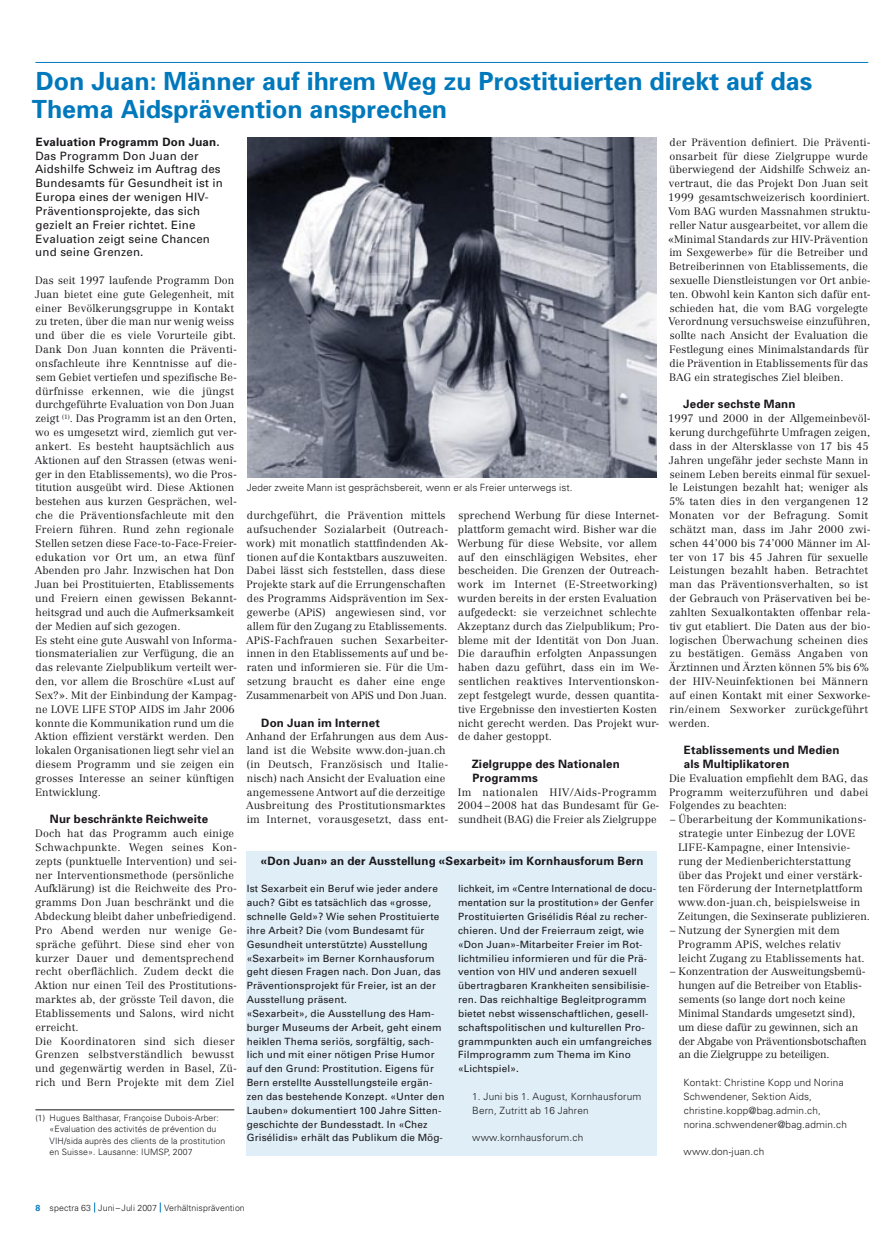
<style>
.page{position:relative;width:886px;height:1241px;background:#fff}
.page>*{position:absolute;margin:0;border:0;box-sizing:border-box;transform-origin:0 0}
.t1{font:700 25px/27.6px "Univers";color:#0078bc}
.t2{font:700 11.5px/13.9px "Univers";letter-spacing:.015em;color:#1a171b}
.t3{font:11.5px/13.9px "Univers";letter-spacing:.015em;color:#1a171b}
.t4{font:300 10.62px/13.9px "Centennial";letter-spacing:.01em;color:#1a171b}
.t5{font:10px/13.9px "Univers";letter-spacing:.015em;color:#1a171b}
.t6{font:300 10px/13.9px "Univers";letter-spacing:.015em;color:#1a171b}
.t7{font:300 8.75px/11.5px "Univers";letter-spacing:.01em;color:#1a171b}
</style>
<div class="page">
<hr style="left:35px;top:62px;width:833px;height:1px;background:#0078bc">
<hr style="left:35px;top:1109px;width:199px;height:1px;background:#1a171b">
<div style="left:247px;top:850px;width:410px;height:304px;background:#e0eff7"></div>
<img style="left:247px;top:138px;width:410px;height:339px">
<h1 class="t1" style="left:32px;top:67px;width:782px">Don Juan: Männer auf ihrem Weg zu Prostituierten direkt auf das<br>Thema Aidsprävention ansprechen</h1>
<p class="t2" style="left:36px;top:134px;width:185px">Evaluation Programm Don Juan.</p>
<p class="t3" style="left:35px;top:148px;width:189px">Das Programm Don Juan der<br>Aidshilfe Schweiz im Auftrag des<br>Bundesamts für Gesundheit ist in<br>Europa eines der wenigen HIV-<br>Präventionsprojekte, das sich gezielt an Freier richtet. Eine<br>Evaluation zeigt seine Chancen und seine Grenzen.</p>
<p class="t4" style="left:35px;top:273px;width:204px">Das seit 1997 laufende Programm Don Juan bietet eine gute Gelegenheit, mit einer Bevölkerungsgruppe in Kontakt zu treten, über die man nur wenig weiss und über die es viele Vorurteile gibt.<br>Dank Don Juan konnten die Präventi&shy;onsfachleute ihre Kenntnisse auf die&shy;sem Gebiet vertiefen und spezifische Be&shy;dürfnisse erkennen, wie die jüngst durchgeführte Evaluation von Don Juan zeigt <sup>(1)</sup>. Das Programm ist an den Orten, wo es umgesetzt wird, ziemlich gut ver&shy;ankert. Es besteht hauptsächlich aus Aktionen auf den Strassen (etwas weni&shy;ger in den Etablissements), wo die Pros&shy;titution ausgeübt wird. Diese Aktionen bestehen aus kurzen Gesprächen, wel&shy;che die Präventionsfachleute mit den Freiern führen. Rund zehn regionale Stellen setzen diese Face-to-Face-Freier&shy;edukation vor Ort um, an etwa fünf Abenden pro Jahr. Inzwischen hat Don Juan bei Prostituierten, Etablissements und Freiern einen gewissen Bekannt&shy;heitsgrad und auch die Aufmerksamkeit der Medien auf sich gezogen.<br>Es steht eine gute Auswahl von Informa&shy;tionsmaterialien zur Verfügung, die an das relevante Zielpublikum verteilt wer&shy;den, vor allem die Broschüre «Lust auf Sex?». Mit der Einbindung der Kampag&shy;ne LOVE LIFE STOP AIDS im Jahr 2006 konnte die Kommunikation rund um die Aktion effizient verstärkt werden. Den lokalen Organisationen liegt sehr viel an diesem Programm und sie zeigen ein grosses Interesse an seiner künftigen Entwicklung.</p>
<p class="t2" style="left:50px;top:811px;width:160px">Nur beschränkte Reichweite</p>
<p class="t4" style="left:35px;top:826px;width:204px">Doch hat das Programm auch einige Schwachpunkte. Wegen seines Kon&shy;zepts (punktuelle Intervention) und sei&shy;ner Interventionsmethode (persönliche Aufklärung) ist die Reichweite des Pro&shy;gramms Don Juan beschränkt und die Abdeckung bleibt daher unbefriedigend.<br>Pro Abend werden nur wenige Ge&shy;spräche geführt. Diese sind eher von kurzer Dauer und dementsprechend recht oberflächlich. Zudem deckt die Aktion nur einen Teil des Prostitutions&shy;marktes ab, der grösste Teil davon, die Etablissements und Salons, wird nicht erreicht.<br>Die Koordinatoren sind sich dieser Grenzen selbstverständlich bewusst und gegenwärtig werden in Basel, Zü&shy;rich und Bern Projekte mit dem Ziel</p>
<p class="t7" style="left:50px;top:1111px;width:177px;text-indent:-14px">(1) Hugues Balthasar, Françoise Dubois-Arber: «Evaluation des activités de prévention du VIH/sida auprès des clients de la prostitution en Suisse». Lausanne: IUMSP, 2007</p>
<p class="t6" style="left:247px;top:480px;width:327px">Jeder zweite Mann ist gesprächsbereit, wenn er als Freier unterwegs ist.</p>
<p class="t4" style="left:246px;top:508px;width:204px">durchgeführt, die Prävention mittels aufsuchender Sozialarbeit (Outreach&shy;work) mit monatlich stattfindenden Ak&shy;tionen auf die Kontaktbars auszuweiten.<br>Dabei lässt sich feststellen, dass diese Projekte stark auf die Errungenschaften des Programms Aidsprävention im Sex&shy;gewerbe (APiS) angewiesen sind, vor allem für den Zugang zu Etablissements.<br>APiS-Fachfrauen suchen Sexarbeiter&shy;innen in den Etablissements auf und be&shy;raten und informieren sie. Für die Um&shy;setzung braucht es daher eine enge Zusammenarbeit von APiS und Don Juan.</p>
<p class="t2" style="left:261px;top:715px;width:120px">Don Juan im Internet</p>
<p class="t4" style="left:246px;top:729px;width:204px">Anhand der Erfahrungen aus dem Aus&shy;land ist die Website www.don-juan.ch (in Deutsch, Französisch und Italie&shy;nisch) nach Ansicht der Evaluation eine angemessene Antwort auf die derzeitige Ausbreitung des Prostitutionsmarktes im Internet, vorausgesetzt, dass ent-</p>
<p class="t4" style="left:457px;top:508px;width:204px">sprechend Werbung für diese Internet&shy;plattform gemacht wird. Bisher war die Werbung für diese Website, vor allem auf den einschlägigen Websites, eher bescheiden. Die Grenzen der Outreach&shy;work im Internet (E-Streetworking) wurden bereits in der ersten Evaluation aufgedeckt: sie verzeichnet schlechte Akzeptanz durch das Zielpublikum; Pro&shy;bleme mit der Identität von Don Juan.<br>Die daraufhin erfolgten Anpassungen haben dazu geführt, dass ein im We&shy;sentlichen reaktives Interventionskon&shy;zept festgelegt wurde, dessen quantita&shy;tive Ergebnisse den investierten Kosten nicht gerecht werden. Das Projekt wur&shy;de daher gestoppt.</p>
<p class="t2" style="left:472px;top:756px;width:149px">Zielgruppe des Nationalen<br>Programms</p>
<p class="t4" style="left:458px;top:784px;width:203px">Im nationalen HIV/Aids-Programm<br>2004–2008 hat das Bundesamt für Ge&shy;sundheit (BAG) die Freier als Zielgruppe</p>
<p class="t2" style="left:261px;top:853px;width:384px">«Don Juan» an der Ausstellung «Sexarbeit» im Kornhausforum Bern</p>
<p class="t5" style="left:247px;top:881px;width:199px">Ist Sexarbeit ein Beruf wie jeder andere auch? Gibt es tatsächlich das «grosse, schnelle Geld»? Wie sehen Prostituierte ihre Arbeit? Die (vom Bundesamt für Gesundheit unterstützte) Ausstellung «Sexarbeit» im Berner Kornhausforum geht diesen Fragen nach. Don Juan, das Präventionsprojekt für Freier, ist an der Ausstellung präsent.<br>«Sexarbeit», die Ausstellung des Ham&shy;burger Museums der Arbeit, geht einem heiklen Thema seriös, sorgfältig, sach&shy;lich und mit einer nötigen Prise Humor auf den Grund: Prostitution. Eigens für Bern erstellte Ausstellungsteile ergän&shy;zen das bestehende Konzept. «Unter den Lauben» dokumentiert 100 Jahre Sitten&shy;geschichte der Bundesstadt. In «Chez Grisélidis» erhält das Publikum die Mög-</p>
<p class="t5" style="left:458px;top:881px;width:199px">lichkeit, im «Centre International de docu&shy;mentation sur la prostitution» der Genfer Prostituierten Grisélidis Réal zu recher&shy;chieren. Und der Freierraum zeigt, wie «Don Juan»-Mitarbeiter Freier im Rot&shy;lichtmilieu informieren und für die Prä&shy;vention von HIV und anderen sexuell übertragbaren Krankheiten sensibilisie&shy;ren. Das reichhaltige Begleitprogramm bietet nebst wissenschaftlichen, gesell&shy;schaftspolitischen und kulturellen Pro&shy;grammpunkten auch ein umfangreiches Filmprogramm zum Thema im Kino «Lichtspiel».</p>
<p class="t6" style="left:472px;top:1088px;width:171px">1. Juni bis 1. August, Kornhausforum<br>Bern, Zutritt ab 16 Jahren</p>
<p class="t6" style="left:472px;top:1130px;width:113px">www.kornhausforum.ch</p>
<p class="t4" style="left:668px;top:135px;width:204px">der Prävention definiert. Die Präventi&shy;onsarbeit für diese Zielgruppe wurde überwiegend der Aidshilfe Schweiz an&shy;vertraut, die das Projekt Don Juan seit 1999 gesamtschweizerisch koordiniert.<br>Vom BAG wurden Massnahmen struktu&shy;reller Natur ausgearbeitet, vor allem die «Minimal Standards zur HIV-Prävention im Sexgewerbe» für die Betreiber und Betreiberinnen von Etablissements, die sexuelle Dienstleistungen vor Ort anbie&shy;ten. Obwohl kein Kanton sich dafür ent&shy;schieden hat, die vom BAG vorgelegte Verordnung versuchsweise einzuführen, sollte nach Ansicht der Evaluation die Festlegung eines Minimalstandards für die Prävention in Etablissements für das BAG ein strategisches Ziel bleiben.</p>
<p class="t2" style="left:683px;top:397px;width:114px">Jeder sechste Mann</p>
<p class="t4" style="left:668px;top:411px;width:204px">1997 und 2000 in der Allgemeinbevöl&shy;kerung durchgeführte Umfragen zeigen, dass in der Altersklasse von 17 bis 45<br>Jahren ungefähr jeder sechste Mann in seinem Leben bereits einmal für sexuel&shy;le Leistungen bezahlt hat; weniger als 5% taten dies in den vergangenen 12<br>Monaten vor der Befragung. Somit schätzt man, dass im Jahr 2000 zwi&shy;schen 44’000 bis 74’000 Männer im Al&shy;ter von 17 bis 45 Jahren für sexuelle Leistungen bezahlt haben. Betrachtet man das Präventionsverhalten, so ist der Gebrauch von Präservativen bei be&shy;zahlten Sexualkontakten offenbar rela&shy;tiv gut etabliert. Die Daten aus der bio&shy;logischen Überwachung scheinen dies zu bestätigen. Gemäss Angaben von Ärztinnen und Ärzten können 5% bis 6% der HIV-Neuinfektionen bei Männern auf einen Kontakt mit einer Sexworke&shy;rin/einem Sexworker zurückgeführt werden.</p>
<p class="t2" style="left:684px;top:742px;width:157px">Etablissements und Medien als Multiplikatoren</p>
<p class="t4" style="left:669px;top:771px;width:201px;text-align:justify">Die Evaluation empfiehlt dem BAG, das Programm weiterzuführen und dabei Folgendes zu beachten:</p>
<p class="t4" style="left:678px;top:812px;width:193px;text-indent:-8px">– Überarbeitung der Kommunikations&shy;strategie unter Einbezug der LOVE LIFE-Kampagne, einer Intensivie&shy;rung der Medienberichterstattung über das Projekt und einer verstärk&shy;ten Förderung der Internetplattform www.don-juan.ch, beispielsweise in Zeitungen, die Sexinserate publizieren.</p>
<p class="t4" style="left:678px;top:923px;width:188px;text-indent:-8px">– Nutzung der Synergien mit dem<br>Programm APiS, welches relativ leicht Zugang zu Etablissements hat.</p>
<p class="t4" style="left:678px;top:964px;width:190px;text-indent:-8px">– Konzentration der Ausweitungsbemü&shy;hungen auf die Betreiber von Etablis&shy;sements (so lange dort noch keine Minimal Standards umgesetzt sind), um diese dafür zu gewinnen, sich an der Abgabe von Präventionsbotschaften an die Zielgruppe zu beteiligen.</p>
<p class="t6" style="left:683px;top:1075px;width:165px">Kontakt: Christine Kopp und Norina Schwendener, Sektion Aids, christine.kopp@bag.admin.ch, norina.schwendener@bag.admin.ch</p>
<p class="t6" style="left:683px;top:1144px;width:82px">www.don-juan.ch</p>
<p class="t7" style="left:50px;top:1201px;width:197px">spectra 63 Juni – Juli 2007 Verhältnisprävention</p>
</div>
